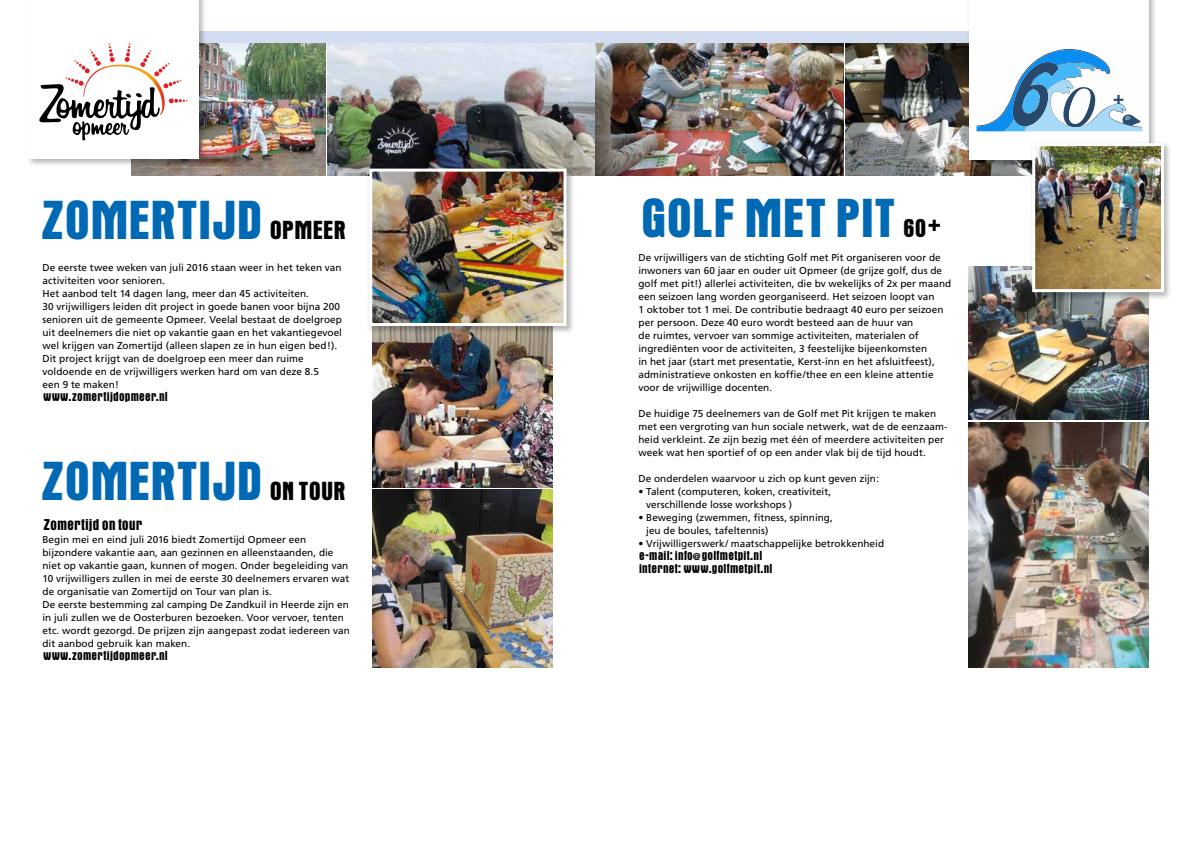
<style>
.page{position:relative;width:1191px;height:842px;background:#fff}
.page>*{position:absolute;margin:0;border:0;box-sizing:border-box;transform-origin:0 0}
.t1{font:42px "OPTI Aurora Grotesk Nine";letter-spacing:.005em;color:#0069b4}
.t2{font:12px "OPTI Aurora Grotesk Nine";letter-spacing:.015em;color:#000}
.t3{font:10px/13px "Frutiger";letter-spacing:.005em;color:#000}
.t4{font:10px/13px "OPTI Aurora Grotesk Nine";letter-spacing:.025em;color:#000}
.s1{font-size:20px;color:#000}
.s2{font-family:"Frutiger";font-weight:900}
</style>
<div class="page">
<img style="left:373px;top:335px;width:180px;height:153px">
<img style="left:968px;top:266px;width:180px;height:154px">
<img style="left:968px;top:422px;width:180px;height:246px">
<img style="left:373px;top:490px;width:180px;height:177px">
<img style="left:132px;top:43px;width:193px;height:133px">
<img style="left:327px;top:43px;width:516px;height:133px">
<img style="left:845px;top:43px;width:184px;height:133px">
<svg style="left:928px;top:220px;width:12px;height:11px"></svg>
<div style="left:43px;top:31px;width:1105px;height:12px;background:#d3ddf2"></div>
<div style="left:26px;top:0;width:181px;height:167px;background:#000;opacity:.3"></div>
<div style="left:28px;top:0;width:171px;height:159px;background:#fff"></div>
<svg style="left:39px;top:84px;width:118px;height:56px"></svg>
<img style="left:83px;top:70px;width:82px;height:46px">
<img style="left:74px;top:43px;width:96px;height:27px">
<div style="left:367px;top:166px;width:208px;height:169px;background:#000;opacity:.3"></div>
<img style="left:373px;top:173px;width:189px;height:149px">
<div style="left:369px;top:169px;width:197px;height:157px;border:3px solid #fff"></div>
<div style="left:966px;top:0;width:191px;height:168px;background:#000;opacity:.3"></div>
<div style="left:969px;top:0;width:179px;height:159px;background:#fff"></div>
<svg style="left:976px;top:49px;width:166px;height:82px"></svg>
<div style="left:1029px;top:141px;width:143px;height:159px;background:#000;opacity:.3"></div>
<img style="left:1036px;top:147px;width:124px;height:141px">
<div style="left:1032px;top:143px;width:132px;height:149px;border:3px solid #fff"></div>
<h1 class="t1" style="left:38px;top:200px;width:309px">ZOMERTIJD <span class="s1">OPMEER</span></h1>
<p class="t3" style="left:43px;top:261px;width:301px">De eerste twee weken van juli 2016 staan weer in het teken van activiteiten voor senioren.<br>Het aanbod telt 14 dagen lang, meer dan 45 activiteiten.<br>30 vrijwilligers leiden dit project in goede banen voor bijna 200 senioren uit de gemeente Opmeer. Veelal bestaat de doelgroep uit deelnemers die niet op vakantie gaan en het vakantiegevoel wel krijgen van Zomertijd (alleen slapen ze in hun eigen bed!).<br>Dit project krijgt van de doelgroep een meer dan ruime voldoende en de vrijwilligers werken hard om van deze 8.5<br>een 9 te maken!</p>
<p class="t4" style="left:43px;top:391px;width:126px">www.zomertijdopmeer.nl</p>
<h1 class="t1" style="left:38px;top:461px;width:308px">ZOMERTIJD <span class="s1">ON TOUR</span></h1>
<p class="t2" style="left:43px;top:519px;width:101px">Zomertijd on tour</p>
<p class="t3" style="left:43px;top:533px;width:309px">Begin mei en eind juli 2016 biedt Zomertijd Opmeer een bijzondere vakantie aan, aan gezinnen en alleenstaanden, die niet op vakantie gaan, kunnen of mogen. Onder begeleiding van 10 vrijwilligers zullen in mei de eerste 30 deelnemers ervaren wat de organisatie van Zomertijd on Tour van plan is.<br>De eerste bestemming zal camping De Zandkuil in Heerde zijn en in juli zullen we de Oosterburen bezoeken. Voor vervoer, tenten etc. wordt gezorgd. De prijzen zijn aangepast zodat iedereen van dit aanbod gebruik kan maken.</p>
<p class="t4" style="left:43px;top:650px;width:126px">www.zomertijdopmeer.nl</p>
<h1 class="t1" style="left:638px;top:198px;width:289px">GOLF MET PIT <span class="s1">60</span></h1>
<p class="t3" style="left:638px;top:251px;width:314px">De vrijwilligers van de stichting Golf met Pit organiseren voor de inwoners van 60 jaar en ouder uit Opmeer (de grijze golf, dus de golf met pit!) allerlei activiteiten, die bv wekelijks of 2x per maand een seizoen lang worden georganiseerd. Het seizoen loopt van<br>1 oktober tot 1 mei. De contributie bedraagt 40 euro per seizoen per persoon. Deze 40 euro wordt besteed aan de huur van<br>de ruimtes, vervoer van sommige activiteiten, materialen of ingrediënten voor de activiteiten, 3 feestelijke bijeenkomsten<br>in het jaar (start met presentatie, Kerst-inn en het afsluitfeest), administratieve onkosten en koffie/thee en een kleine attentie voor de vrijwillige docenten.</p>
<p class="t3" style="left:638px;top:407px;width:311px">De huidige 75 deelnemers van de Golf met Pit krijgen te maken met een vergroting van hun sociale netwerk, wat de de eenzaam&shy;heid verkleint. Ze zijn bezig met één of meerdere activiteiten per week wat hen sportief of op een ander vlak bij de tijd houdt.</p>
<p class="t3" style="left:638px;top:472px;width:242px">De onderdelen waarvoor u zich op kunt geven zijn:</p>
<p class="t3" style="left:646px;top:485px;width:186px;text-indent:-8px">• Talent (computeren, koken, creativiteit, verschillende losse workshops )</p>
<p class="t3" style="left:646px;top:511px;width:188px;text-indent:-8px">• Beweging (zwemmen, fitness, spinning, jeu de boules, tafeltennis)</p>
<p class="t3" style="left:638px;top:537px;width:247px">• Vrijwilligerswerk/ maatschappelijke betrokkenheid</p>
<p class="t4" style="left:638px;top:550px;width:135px">e-mail: info<span class="s2">@</span>golfmetpit.nl internet: www.golfmetpit.nl</p>
</div>
